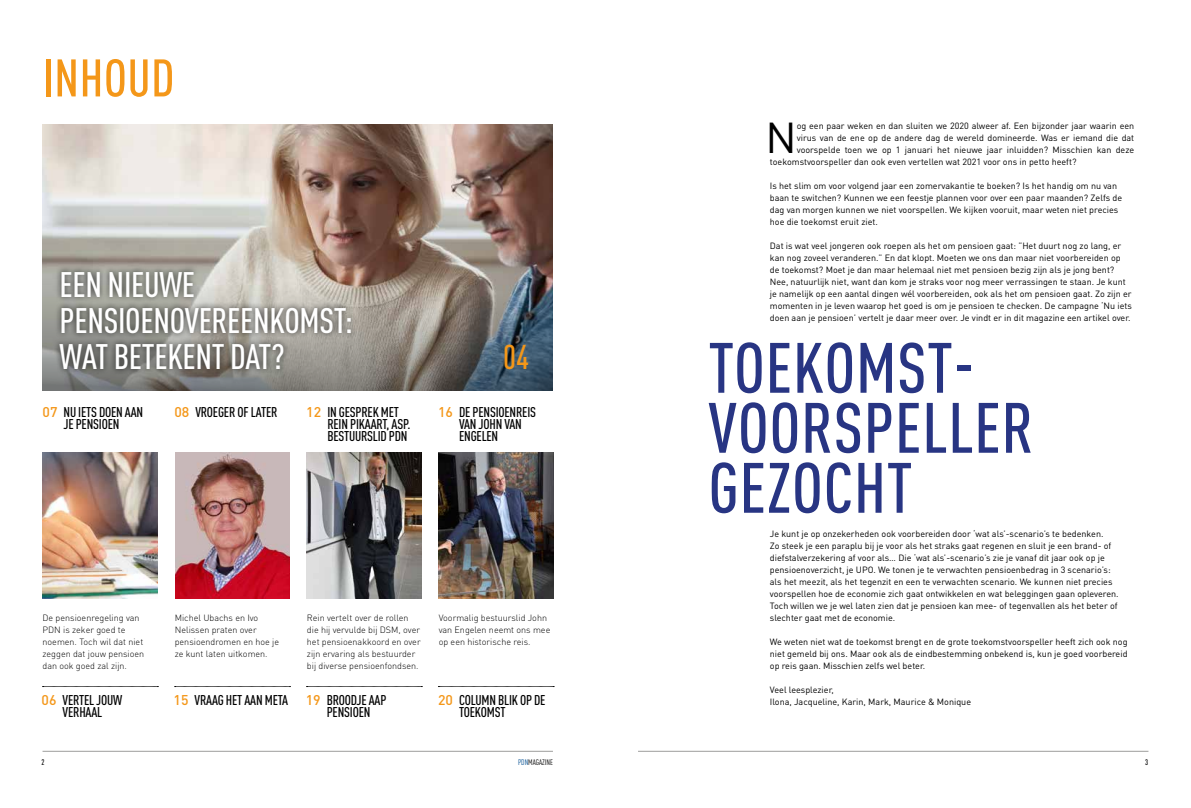
<style>
.page{position:relative;width:1191px;height:808px;background:#fff}
.page>*{position:absolute;margin:0;border:0;box-sizing:border-box;transform-origin:0 0}
.t1{font:500 condensed 70px/60px "DINOT";letter-spacing:.01em;color:#283583}
.t2{font:500 condensed 52px "DINOT";letter-spacing:.01em;color:#f49719}
.t3{font:42.7px "DINOT";color:#000}
.t4{font:500 condensed 35px/36px "DINOT";letter-spacing:-.01em;color:#fff}
.t5{font:500 condensed 34px "DINOT";color:#f49719}
.t6{font:500 condensed 14px/12px "DINOT";letter-spacing:-.015em;color:#000}
.t7{font:9px/12px "DINOT";color:#000}
.t8{font:300 9px/12px "DINOT";color:#000}
.t9{font:condensed 8px "DINOT";color:#000}
.t10{font:500 condensed 8px "DINOT";color:#000}
.s1{font-stretch:normal;color:#f49719}
.s2{color:#024f92}
</style>
<div class="page">
<hr style="left:43px;top:751px;width:510px;height:1px;background:#9d9d9c">
<hr style="left:638px;top:751px;width:510px;height:1px;background:#9d9d9c">
<img style="left:43px;top:125px;width:510px;height:83px">
<img style="left:43px;top:208px;width:510px;height:183px">
<img style="left:43px;top:453px;width:114px;height:145px">
<svg style="left:43px;top:686px;width:115px;height:1px"></svg>
<svg style="left:175px;top:686px;width:115px;height:1px"></svg>
<svg style="left:306px;top:686px;width:116px;height:1px"></svg>
<svg style="left:438px;top:686px;width:116px;height:1px"></svg>
<img style="left:307px;top:453px;width:115px;height:145px">
<img style="left:438px;top:453px;width:115px;height:145px">
<img style="left:175px;top:453px;width:115px;height:145px">
<div style="left:54px;top:265px;width:303px;height:110px;background:#000;opacity:.75"></div>
<h2 class="t2" style="left:43px;top:42px;width:133px">INHOUD</h2>
<h3 class="t4" style="left:60px;top:265px;width:295px">EEN NIEUWE<br>PENSIOENOVEREENKOMST:<br>WAT BETEKENT DAT?</h3>
<h3 class="t6" style="left:43px;top:405px;width:102px;text-align:center"><span class="s1">07</span> NU IETS DOEN AAN<br>JE PENSIOEN</h3>
<h3 class="t6" style="left:174px;top:405px;width:105px"><span class="s1">08</span> VROEGER OF LATER</h3>
<h3 class="t6" style="left:327px;top:405px;width:85px;text-indent:-21px"><span class="s1">12</span> IN GESPREK MET<br>REIN PIKAART, ASP.<br>BESTUURSLID PDN</h3>
<h3 class="t3" style="left:765px;top:108px;width:33px">N</h3>
<p class="t7" style="left:796px;top:119px;width:339px">og een paar weken en dan sluiten we 2020 alweer af. Een bijzonder jaar waarin een</p>
<p class="t7" style="left:796px;top:131px;width:339px">virus van de ene op de andere dag de wereld domineerde. Was er iemand die dat</p>
<p class="t7" style="left:796px;top:143px;width:339px">voorspelde toen we op 1 januari het nieuwe jaar inluidden? Misschien kan deze</p>
<p class="t7" style="left:770px;top:155px;width:308px">toekomstvoorspeller dan ook even vertellen wat 2021 voor ons in petto heeft?</p>
<p class="t7" style="left:770px;top:179px;width:354px">Is het slim om voor volgend jaar een zomervakantie te boeken? Is het handig om nu van baan te switchen? Kunnen we een feestje plannen voor over een paar maanden? Zelfs de dag van morgen kunnen we niet voorspellen. We kijken vooruit, maar weten niet precies hoe die toekomst eruit ziet.</p>
<p class="t7" style="left:770px;top:239px;width:363px">Dat is wat veel jongeren ook roepen als het om pensioen gaat: ”Het duurt nog zo lang, er kan nog zoveel veranderen.” En dat klopt. Moeten we ons dan maar niet voorbereiden op de toekomst? Moet je dan maar helemaal niet met pensioen bezig zijn als je jong bent?<br>Nee, natuurlijk niet, want dan kom je straks voor nog meer verrassingen te staan. Je kunt je namelijk op een aantal dingen wél voorbereiden, ook als het om pensioen gaat. Zo zijn er momenten in je leven waarop het goed is om je pensioen te checken. De campagne ‘Nu iets doen aan je pensioen’ vertelt je daar meer over. Je vindt er in dit magazine een artikel over.</p>
<h3 class="t5" style="left:503px;top:333px;width:27px">04</h3>
<h1 class="t1" style="left:708px;top:335px;width:326px">TOEKOMST-<br>VOORSPELLER<br>GEZOCHT</h1>
<h3 class="t6" style="left:459px;top:405px;width:78px;text-indent:-21px"><span class="s1">16</span> DE PENSIOENREIS<br>VAN JOHN VAN<br>ENGELEN</h3>
<p class="t8" style="left:43px;top:611px;width:103px">De pensioenregeling van<br>PDN is zeker goed te noemen. Toch wil dat niet zeggen dat jouw pensioen dan ook goed zal zijn.</p>
<h3 class="t6" style="left:42px;top:693px;width:82px;text-align:center"><span class="s1">06</span> VERTEL JOUW<br>VERHAAL</h3>
<p class="t7" style="left:770px;top:527px;width:350px">Je kunt je op onzekerheden ook voorbereiden door ‘wat als’-scenario’s te bedenken.<br>Zo steek je een paraplu bij je voor als het straks gaat regenen en sluit je een brand- of diefstalverzekering af voor als… Die ‘wat als’-scenario’s zie je vanaf dit jaar ook op je pensioenoverzicht, je UPO. We tonen je te verwachten pensioenbedrag in 3 scenario’s: als het meezit, als het tegenzit en een te verwachten scenario. We kunnen niet precies voorspellen hoe de economie zich gaat ontwikkelen en wat beleggingen gaan opleveren.<br>Toch willen we je wel laten zien dat je pensioen kan mee- of tegenvallen als het beter of slechter gaat met de economie.</p>
<p class="t7" style="left:770px;top:635px;width:359px;text-align:justify">We weten niet wat de toekomst brengt en de grote toekomstvoorspeller heeft zich ook nog niet gemeld bij ons. Maar ook als de eindbestemming onbekend is, kun je goed voorbereid op reis gaan. Misschien zelfs wel beter.</p>
<p class="t7" style="left:770px;top:683px;width:65px">Veel leesplezier,</p>
<p class="t8" style="left:175px;top:611px;width:106px">Michel Ubachs en Ivo<br>Nelissen praten over pensioendromen en hoe je ze kunt laten uitkomen.</p>
<p class="t8" style="left:307px;top:611px;width:115px">Rein vertelt over de rollen die hij vervulde bij DSM, over het pensioenakkoord en over zijn ervaring als bestuurder bij diverse pensioenfondsen.</p>
<p class="t8" style="left:439px;top:611px;width:113px">Voormalig bestuurslid John van Engelen neemt ons mee op een historische reis.</p>
<h3 class="t6" style="left:174px;top:693px;width:116px"><span class="s1">15</span> VRAAG HET AAN META</h3>
<h3 class="t6" style="left:306px;top:693px;width:82px"><span class="s1">19</span> BROODJE AAP</h3>
<p class="t7" style="left:770px;top:695px;width:203px">Ilona, Jacqueline, Karin, Mark, Maurice &amp; Monique</p>
<h3 class="t6" style="left:327px;top:705px;width:45px">PENSIOEN</h3>
<h3 class="t6" style="left:459px;top:693px;width:88px;text-indent:-21px"><span class="s1">20</span> COLUMN BLIK OP DE<br>TOEKOMST</h3>
<p class="t10" style="left:41px;top:756px;width:5px">2</p>
<p class="t9" style="left:518px;top:757px;width:36px"><span class="s2">PDN</span>MAGAZINE</p>
<p class="t10" style="left:1145px;top:757px;width:5px">3</p>
</div>
